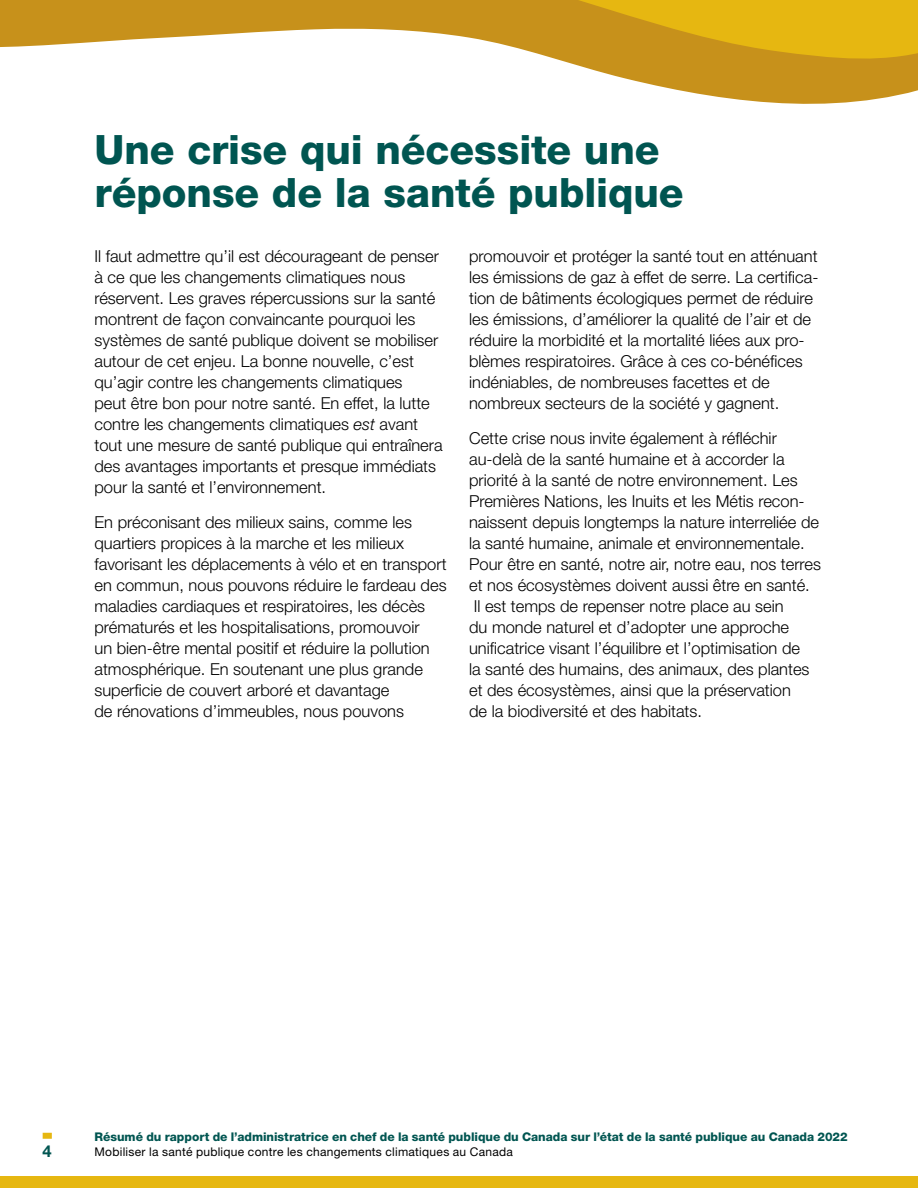
<style>
.page{position:relative;width:918px;height:1188px;background:#fff}
.page>*{position:absolute;margin:0;border:0;box-sizing:border-box;transform-origin:0 0}
.H2a{font:800 40.5px/43.5px "Helvetica Neue LT Std";letter-spacing:-.005em;color:#005551}
.Body{font:300 16.5px/21px "Helvetica Neue LT Std";color:#000}
.t1{font:700 16.5px "Helvetica Neue LT Std";color:#005551}
.t2{font:800 12px "Helvetica Neue LT Std";color:#005551}
.t3{font:12px "Helvetica Neue LT Std";letter-spacing:.025em;color:#000}
.s1{font-style:italic}
</style>
<div class="page">
<div style="left:43px;top:1133px;width:9px;height:6px;background:#e6b711"></div>
<div style="left:0;top:1176px;width:918px;height:12px;background:#e6b711"></div>
<svg style="left:0;top:0;width:918px;height:104px"></svg>
<p class="H2a" style="left:94px;top:128px;width:591px">Une crise qui nécessite une réponse de la santé publique</p>
<p class="Body" style="left:94px;top:245px;width:350px">Il faut admettre qu’il est décourageant de penser à ce que les changements climatiques nous réservent. Les graves répercussions sur la santé montrent de façon convaincante pourquoi les systèmes de santé publique doivent se mobiliser autour de cet enjeu. La bonne nouvelle, c’est qu’agir contre les changements climatiques<br>peut être bon pour notre santé. En effet, la lutte contre les changements climatiques <span class="s1">est</span> avant tout une mesure de santé publique qui entraînera des avantages importants et presque immédiats pour la santé et l’environnement.</p>
<p class="Body" style="left:94px;top:511px;width:354px">En préconisant des milieux sains, comme les quartiers propices à la marche et les milieux favorisant les déplacements à vélo et en transport en commun, nous pouvons réduire le fardeau des maladies cardiaques et respiratoires, les décès prématurés et les hospitalisations, promouvoir<br>un bien-être mental positif et réduire la pollution atmosphérique. En soutenant une plus grande superficie de couvert arboré et davantage<br>de rénovations d’immeubles, nous pouvons</p>
<p class="Body" style="left:469px;top:245px;width:351px">promouvoir et protéger la santé tout en atténuant les émissions de gaz à effet de serre. La certifica&shy;tion de bâtiments écologiques permet de réduire les émissions, d’améliorer la qualité de l’air et de réduire la morbidité et la mortalité liées aux pro&shy;blèmes respiratoires. Grâce à ces co-bénéfices indéniables, de nombreuses facettes et de nombreux secteurs de la société y gagnent.</p>
<p class="Body" style="left:469px;top:427px;width:353px">Cette crise nous invite également à réfléchir au-delà de la santé humaine et à accorder la priorité à la santé de notre environnement. Les Premières Nations, les Inuits et les Métis recon&shy;naissent depuis longtemps la nature interreliée de la santé humaine, animale et environnementale.<br>Pour être en santé, notre air, notre eau, nos terres et nos écosystèmes doivent aussi être en santé.<br>Il est temps de repenser notre place au sein<br>du monde naturel et d’adopter une approche unificatrice visant l’équilibre et l’optimisation de<br>la santé des humains, des animaux, des plantes et des écosystèmes, ainsi que la préservation<br>de la biodiversité et des habitats.</p>
<p class="t1" style="left:43px;top:1141px;width:11px">4</p>
<p class="t2" style="left:94px;top:1130px;width:755px">Résumé du rapport de l’administratrice en chef de la santé publique du Canada sur l’état de la santé publique au Canada 2022</p>
<p class="t3" style="left:94px;top:1144px;width:420px">Mobiliser la santé publique contre les changements climatiques au Canada</p>
</div>
